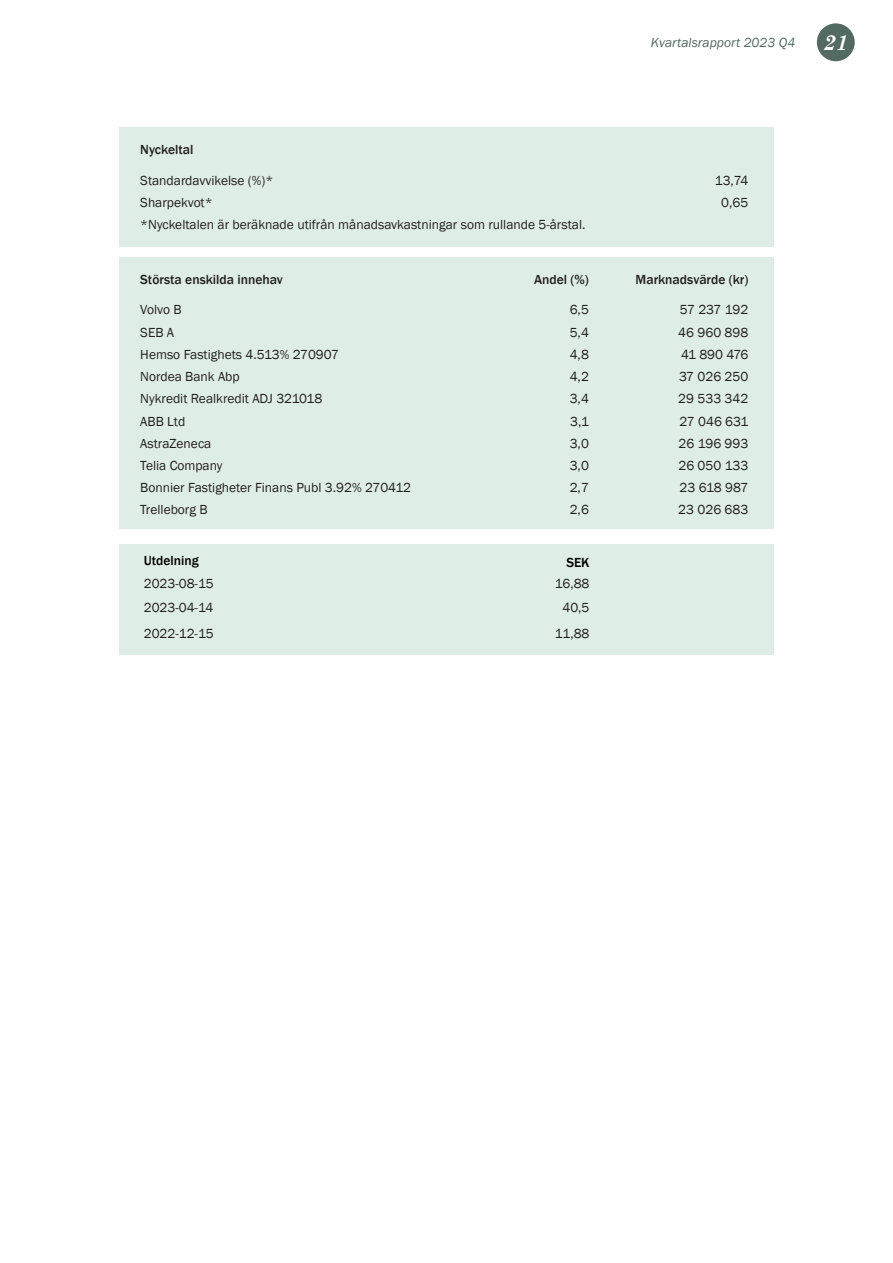
<style>
.page{position:relative;width:893px;height:1263px;background:#fff}
.page>*{position:absolute;margin:0;border:0;box-sizing:border-box;transform-origin:0 0}
.t1{font:italic 700 21px "Century Schoolbook";color:#fff}
.Tabell{font:13.5px "Franklin Gothic";color:#231f20}
.Tabell_brödtext_höge{font:13.5px "Franklin Gothic";color:#231f20}
.Tabellrubrik_vänster{font:500 13.5px "Franklin Gothic";color:#231f20}
.Tabell_brödtext_väns{font:13.5px "Franklin Gothic";color:#231f20}
.Tabellrubrik_höger{font:500 13.5px "Franklin Gothic";color:#231f20}
.t2{font:italic 13.5px "Franklin Gothic";color:#536a63}
.TA_Rubrik_höger{font:500 13.5px "Franklin Gothic";color:#000}
</style>
<div class="page">
<div style="left:817px;top:23px;width:38px;height:38px;background:#536a63;border-radius:50%"></div>
<div style="left:119px;top:128px;width:655px;height:119px;background:#deede5"></div>
<div style="left:119px;top:257px;width:655px;height:272px;background:#deede5"></div>
<div style="left:119px;top:544px;width:655px;height:110px;background:#deede5"></div>
<p class="t2" style="left:651px;top:34px;width:146px">Kvartalsrapport 2023 Q4</p>
<h1 class="t1" style="left:824px;top:29px;width:26px">21</h1>
<p class="Tabellrubrik_vänster" style="left:140px;top:141px;width:55px">Nyckeltal</p>
<p class="Tabell" style="left:140px;top:172px;width:135px">Standardavvikelse (%)*</p>
<p class="Tabell_brödtext_höge" style="left:715px;top:172px;width:35px">13,74</p>
<p class="Tabell" style="left:140px;top:194px;width:74px">Sharpekvot*</p>
<p class="Tabell_brödtext_höge" style="left:721px;top:194px;width:29px">0,65</p>
<p class="Tabell" style="left:140px;top:216px;width:447px">*Nyckeltalen är beräknade utifrån månadsavkastningar som rullande 5-årstal.</p>
<p class="Tabellrubrik_vänster" style="left:140px;top:271px;width:144px">Största enskilda innehav</p>
<p class="Tabellrubrik_höger" style="left:534px;top:271px;width:56px">Andel (%)</p>
<p class="Tabellrubrik_höger" style="left:636px;top:271px;width:114px">Marknadsvärde (kr)</p>
<p class="Tabell" style="left:140px;top:302px;width:43px">Volvo B</p>
<p class="Tabell_brödtext_höge" style="left:570px;top:302px;width:21px">6,5</p>
<p class="Tabell_brödtext_höge" style="left:680px;top:302px;width:70px">57 237 192</p>
<p class="Tabell" style="left:140px;top:324px;width:35px">SEB A</p>
<p class="Tabell_brödtext_höge" style="left:570px;top:324px;width:21px">5,4</p>
<p class="Tabell_brödtext_höge" style="left:678px;top:324px;width:72px">46 960 898</p>
<p class="Tabell" style="left:140px;top:346px;width:200px">Hemso Fastighets 4.513% 270907</p>
<p class="Tabell_brödtext_höge" style="left:570px;top:346px;width:21px">4,8</p>
<p class="Tabell_brödtext_höge" style="left:681px;top:346px;width:69px">41 890 476</p>
<p class="Tabell" style="left:140px;top:368px;width:101px">Nordea Bank Abp</p>
<p class="Tabell_brödtext_höge" style="left:570px;top:368px;width:21px">4,2</p>
<p class="Tabell_brödtext_höge" style="left:679px;top:368px;width:71px">37 026 250</p>
<p class="Tabell" style="left:140px;top:390px;width:184px">Nykredit Realkredit ADJ 321018</p>
<p class="Tabell_brödtext_höge" style="left:570px;top:390px;width:21px">3,4</p>
<p class="Tabell_brödtext_höge" style="left:678px;top:390px;width:72px">29 533 342</p>
<p class="Tabell" style="left:140px;top:413px;width:46px">ABB Ltd</p>
<p class="Tabell_brödtext_höge" style="left:570px;top:413px;width:20px">3,1</p>
<p class="Tabell_brödtext_höge" style="left:680px;top:413px;width:70px">27 046 631</p>
<p class="Tabell" style="left:140px;top:435px;width:73px">AstraZeneca</p>
<p class="Tabell_brödtext_höge" style="left:570px;top:435px;width:21px">3,0</p>
<p class="Tabell_brödtext_höge" style="left:678px;top:435px;width:71px">26 196 993</p>
<p class="Tabell" style="left:140px;top:457px;width:84px">Telia Company</p>
<p class="Tabell_brödtext_höge" style="left:570px;top:457px;width:21px">3,0</p>
<p class="Tabell_brödtext_höge" style="left:678px;top:457px;width:71px">26 050 133</p>
<p class="Tabell" style="left:140px;top:479px;width:272px">Bonnier Fastigheter Finans Publ 3.92% 270412</p>
<p class="Tabell_brödtext_höge" style="left:570px;top:479px;width:21px">2,7</p>
<p class="Tabell_brödtext_höge" style="left:679px;top:479px;width:70px">23 618 987</p>
<p class="Tabell" style="left:140px;top:501px;width:69px">Trelleborg B</p>
<p class="Tabell_brödtext_höge" style="left:570px;top:501px;width:21px">2,6</p>
<p class="Tabell_brödtext_höge" style="left:678px;top:501px;width:72px">23 026 683</p>
<p class="TA_Rubrik_höger" style="left:144px;top:552px;width:56px">Utdelning</p>
<p class="TA_Rubrik_höger" style="left:566px;top:554px;width:25px">SEK</p>
<p class="Tabell_brödtext_väns" style="left:144px;top:575px;width:71px">2023-08-15</p>
<p class="Tabell_brödtext_höge" style="left:555px;top:575px;width:36px">16,88</p>
<p class="Tabell_brödtext_väns" style="left:144px;top:599px;width:71px">2023-04-14</p>
<p class="Tabell_brödtext_höge" style="left:562px;top:599px;width:29px">40,5</p>
<p class="Tabell_brödtext_väns" style="left:144px;top:625px;width:71px">2022-12-15</p>
<p class="Tabell_brödtext_höge" style="left:555px;top:625px;width:36px">11,88</p>
</div>
